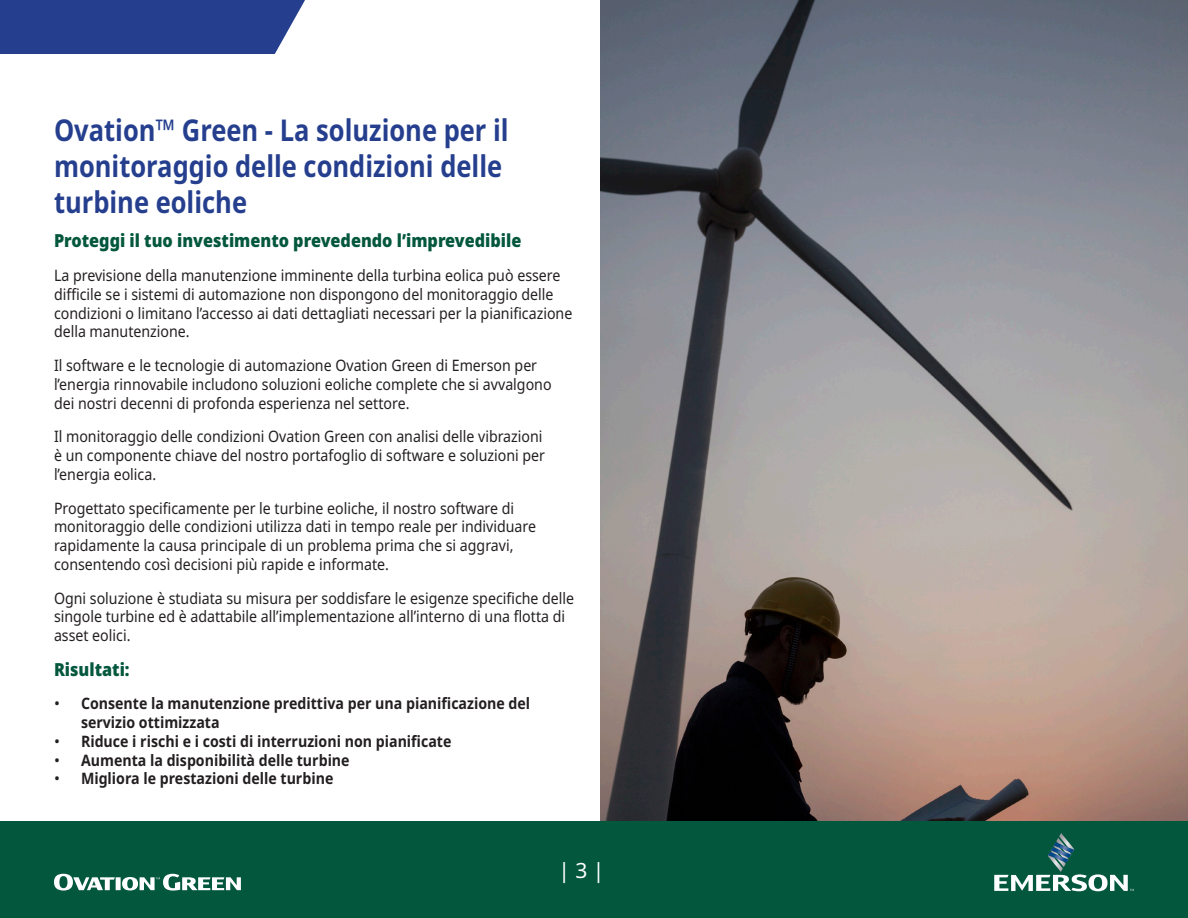
<style>
.page{position:relative;width:1188px;height:918px;background:#fff}
.page>*{position:absolute;margin:0;border:0;box-sizing:border-box;transform-origin:0 0}
.t1{font:700 30px/36px "Noto Sans";color:#253f8e;scale:.85 1}
.t2{font:21px "Noto Sans";color:#fff}
.t3{font:900 18px "Noto Sans";color:#03573d;scale:.9 1}
.t4{font:15.75px/18.8px "Noto Sans";color:#231f20;scale:.9 1}
.t5{font:700 15.75px/18.8px "Noto Sans";color:#231f20;scale:.9 1}
.s1{font-weight:400}
</style>
<div class="page">
<img style="left:600px;top:0;width:588px;height:822px">
<div style="left:0;top:822px;width:1188px;height:96px;background:#03573d"></div>
<div style="left:0;top:0;width:305px;height:54px;background:#253f8e"></div>
<svg style="left:994px;top:833px;width:140px;height:58px"></svg>
<svg style="left:54px;top:874px;width:187px;height:17px"></svg>
<p class="t1" style="left:54px;top:113px;width:536px">Ovation™ Green - La soluzione per il monitoraggio delle condizioni delle turbine eoliche</p>
<p class="t3" style="left:54px;top:231px;width:521px">Proteggi il tuo investimento prevedendo l’imprevedibile</p>
<p class="t4" style="left:54px;top:266px;width:577px">La previsione della manutenzione imminente della turbina eolica può essere difficile se i sistemi di automazione non dispongono del monitoraggio delle condizioni o limitano l’accesso ai dati dettagliati necessari per la pianificazione della manutenzione.</p>
<p class="t4" style="left:54px;top:356px;width:554px">Il software e le tecnologie di automazione Ovation Green di Emerson per l’energia rinnovabile includono soluzioni eoliche complete che si avvalgono dei nostri decenni di profonda esperienza nel settore.</p>
<p class="t4" style="left:54px;top:428px;width:547px">Il monitoraggio delle condizioni Ovation Green con analisi delle vibrazioni è un componente chiave del nostro portafoglio di software e soluzioni per l’energia eolica.</p>
<p class="t4" style="left:54px;top:499px;width:537px">Progettato specificamente per le turbine eoliche, il nostro software di monitoraggio delle condizioni utilizza dati in tempo reale per individuare rapidamente la causa principale di un problema prima che si aggravi, consentendo così decisioni più rapide e informate.</p>
<p class="t4" style="left:54px;top:589px;width:580px">Ogni soluzione è studiata su misura per soddisfare le esigenze specifiche delle singole turbine ed è adattabile all’implementazione all’interno di una flotta di asset eolici.</p>
<p class="t3" style="left:54px;top:659px;width:86px">Risultati:</p>
<p class="t5" style="left:81px;top:695px;width:501px;text-indent:-27px"><span class="s1">•</span> Consente la manutenzione predittiva per una pianificazione del servizio ottimizzata</p>
<p class="t5" style="left:54px;top:732px;width:443px"><span class="s1">•</span> Riduce i rischi e i costi di interruzioni non pianificate</p>
<p class="t5" style="left:54px;top:751px;width:330px"><span class="s1">•</span> Aumenta la disponibilità delle turbine</p>
<p class="t5" style="left:54px;top:770px;width:312px"><span class="s1">•</span> Migliora le prestazioni delle turbine</p>
<p class="t2" style="left:558px;top:859px;width:48px">| 3 |</p>
</div>
